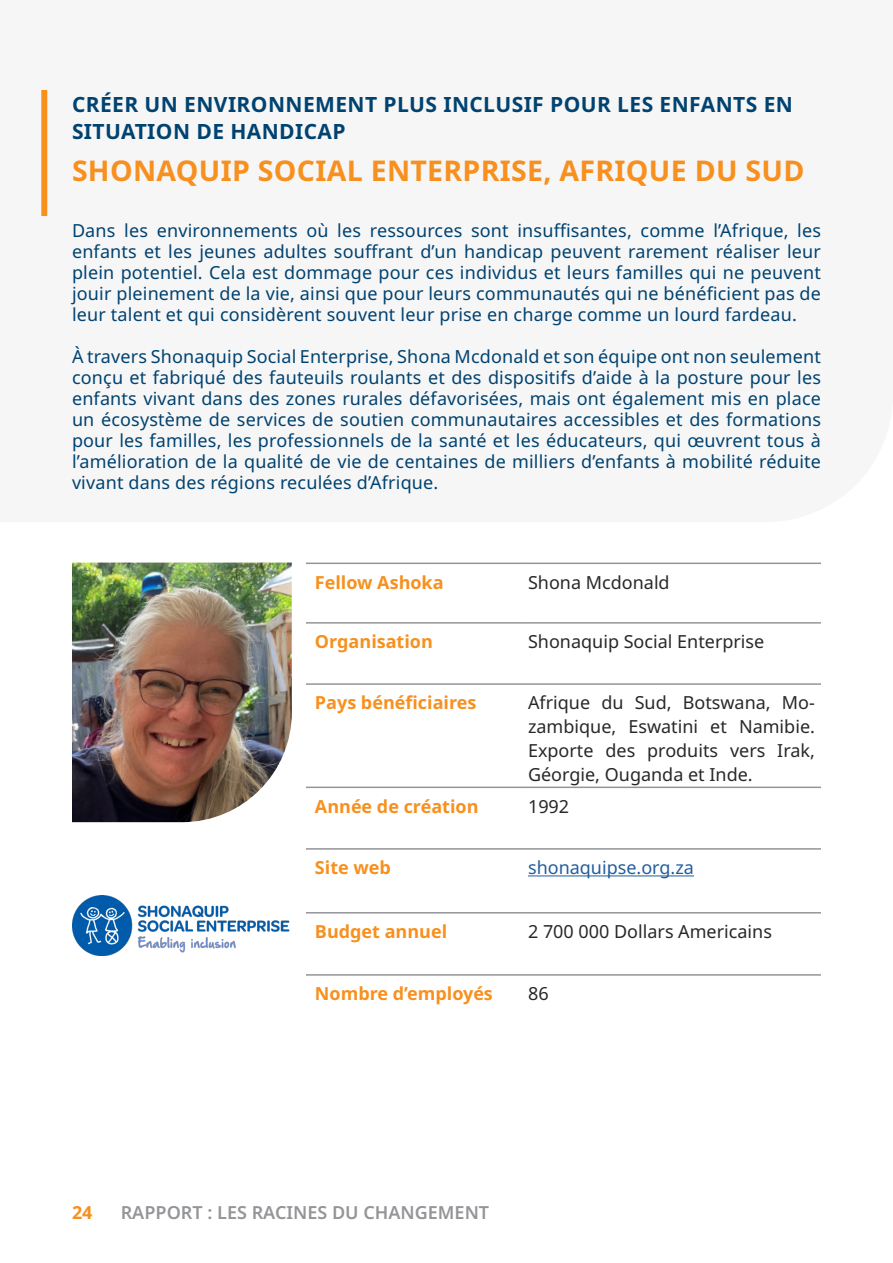
<style>
.page{position:relative;width:893px;height:1263px;background:#fff}
.page>*{position:absolute;margin:0;border:0;box-sizing:border-box;transform-origin:0 0}
.t1{font:700 28.5px "Noto Sans";letter-spacing:.01em;color:#f7901e}
.t2{font:700 21px/27px "Noto Sans";letter-spacing:.02em;color:#004270}
.t3{font:18px/21px "Noto Sans";letter-spacing:.01em;color:#004270;text-align:justify}
.t4{font:18px/24px "Noto Sans";color:#292829;text-align:justify}
.t5{font:700 18px "Noto Sans";color:#f7901e}
.t6{font:600 18px "Noto Sans";color:#939598}
.t7{font:18px "Noto Sans";color:#215e9e}
</style>
<div class="page">
<img style="left:72px;top:896px;width:218px;height:60px">
<img style="left:72px;top:563px;width:220px;height:259px">
<div style="left:41px;top:90px;width:6px;height:126px;background:#f7901e"></div>
<hr style="left:306px;top:563px;width:216px;height:1px;background:#939598">
<hr style="left:522px;top:563px;width:299px;height:1px;background:#939598">
<hr style="left:306px;top:622px;width:216px;height:2px;background:#939598">
<hr style="left:522px;top:622px;width:299px;height:2px;background:#939598">
<hr style="left:306px;top:683px;width:216px;height:2px;background:#939598">
<hr style="left:522px;top:683px;width:299px;height:2px;background:#939598">
<hr style="left:306px;top:786px;width:216px;height:2px;background:#939598">
<hr style="left:522px;top:786px;width:299px;height:2px;background:#939598">
<hr style="left:306px;top:848px;width:216px;height:2px;background:#939598">
<hr style="left:522px;top:848px;width:299px;height:2px;background:#939598">
<hr style="left:306px;top:912px;width:216px;height:1px;background:#939598">
<hr style="left:522px;top:912px;width:299px;height:1px;background:#939598">
<hr style="left:306px;top:974px;width:216px;height:2px;background:#939598">
<hr style="left:522px;top:974px;width:299px;height:2px;background:#939598">
<hr style="left:528px;top:875px;width:166px;height:1px;background:#215e9e">
<p class="t2" style="left:72px;top:92px;width:722px">CRÉER UN ENVIRONNEMENT PLUS INCLUSIF POUR LES ENFANTS EN<br>SITUATION DE HANDICAP</p>
<h1 class="t1" style="left:72px;top:155px;width:734px">SHONAQUIP SOCIAL ENTERPRISE, AFRIQUE DU SUD</h1>
<p class="t3" style="left:72px;top:220px;width:750px">Dans les environnements où les ressources sont insuffisantes, comme l’Afrique, les enfants et les jeunes adultes souffrant d’un handicap peuvent rarement réaliser leur plein potentiel. Cela est dommage pour ces individus et leurs familles qui ne peuvent jouir pleinement de la vie, ainsi que pour leurs communautés qui ne bénéficient pas de leur talent et qui considèrent souvent leur prise en charge comme un lourd fardeau.</p>
<p class="t3" style="left:72px;top:346px;width:750px">À travers Shonaquip Social Enterprise, Shona Mcdonald et son équipe ont non seulement conçu et fabriqué des fauteuils roulants et des dispositifs d’aide à la posture pour les enfants vivant dans des zones rurales défavorisées, mais ont également mis en place un écosystème de services de soutien communautaires accessibles et des formations pour les familles, les professionnels de la santé et les éducateurs, qui œuvrent tous à l’amélioration de la qualité de vie de centaines de milliers d’enfants à mobilité réduite vivant dans des régions reculées d’Afrique.</p>
<p class="t5" style="left:315px;top:572px;width:130px">Fellow Ashoka</p>
<p class="t4" style="left:528px;top:570px;width:143px">Shona Mcdonald</p>
<p class="t5" style="left:315px;top:631px;width:119px">Organisation</p>
<p class="t4" style="left:528px;top:630px;width:238px">Shonaquip Social Enterprise</p>
<p class="t5" style="left:315px;top:693px;width:163px">Pays bénéficiaires</p>
<p class="t4" style="left:528px;top:691px;width:288px">Afrique du Sud, Botswana, Mo&shy;zambique, Eswatini et Namibie.<br>Exporte des produits vers Irak, Géorgie, Ouganda et Inde.</p>
<p class="t5" style="left:315px;top:796px;width:165px">Année de création</p>
<p class="t4" style="left:528px;top:794px;width:43px">1992</p>
<p class="t5" style="left:315px;top:857px;width:77px">Site web</p>
<p class="t7" style="left:528px;top:857px;width:167px">shonaquipse.org.za</p>
<p class="t5" style="left:315px;top:921px;width:134px">Budget annuel</p>
<p class="t4" style="left:528px;top:920px;width:245px">2 700 000 Dollars Americains</p>
<p class="t5" style="left:315px;top:983px;width:180px">Nombre d’employés</p>
<p class="t4" style="left:528px;top:982px;width:22px">86</p>
<p class="t5" style="left:72px;top:1203px;width:22px">24</p>
<p class="t6" style="left:121px;top:1203px;width:370px">RAPPORT : LES RACINES DU CHANGEMENT</p>
</div>
